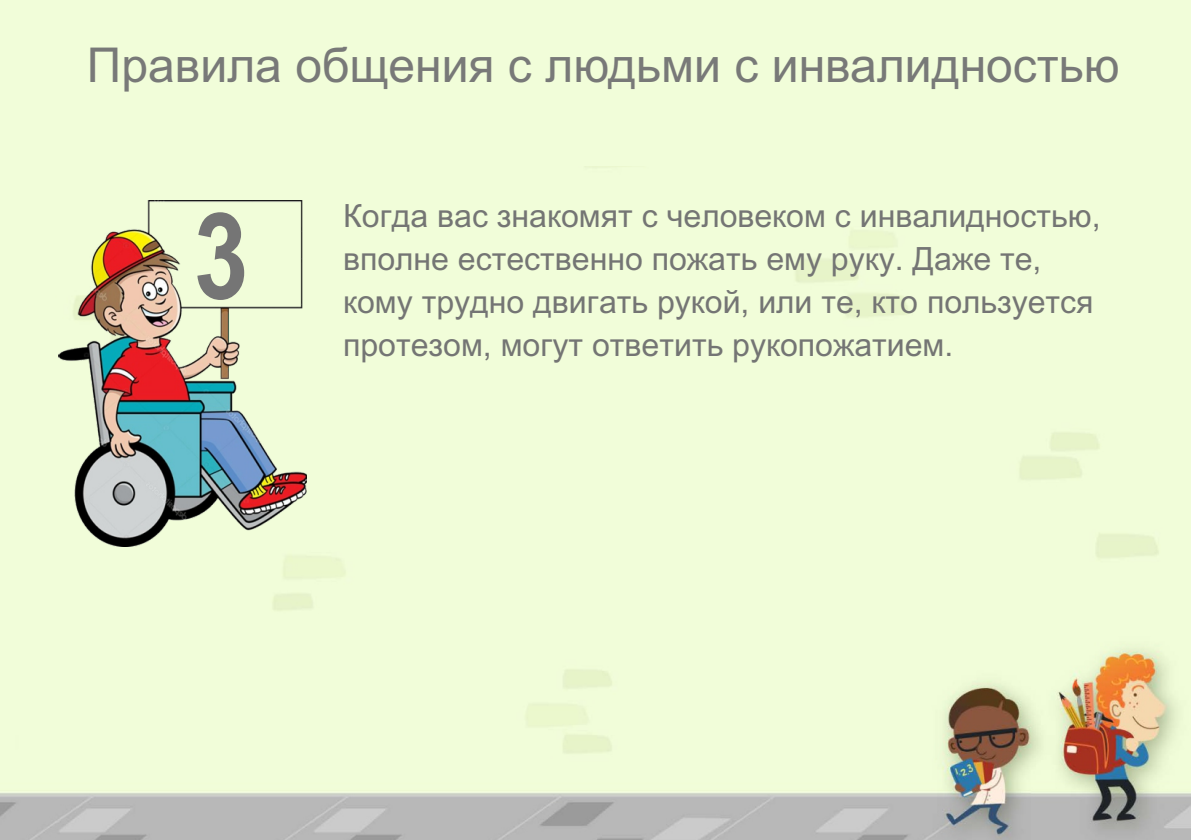
<style>
.page{position:relative;width:1191px;height:840px;background:#fff}
.page>*{position:absolute;margin:0;border:0;box-sizing:border-box;transform-origin:0 0}
.t1{font:700 120px "Arial Narrow";color:#757575}
.t2{font:48px "Arial";color:#787978}
.t3{font:32px/42.8px "Arial Unicode MS";color:#747574}
</style>
<div class="page">
<img style="left:0;top:165px;width:1191px;height:674px">
<div style="left:0;top:0;width:1191px;height:165px;background:#f1fdd9"></div>
<img style="left:58px;top:200px;width:249px;height:345px">
<h2 class="t2" style="left:87px;top:47px;width:1034px">Правила общения с людьми с инвалидностью</h2>
<h1 class="t1" style="left:194px;top:211px;width:56px">3</h1>
<p class="t3" style="left:343px;top:197px;width:759px">Когда вас знакомят с человеком с инвалидностью, вполне естественно пожать ему руку. Даже те, кому трудно двигать рукой, или те, кто пользуется протезом, могут ответить рукопожатием.</p>
</div>
